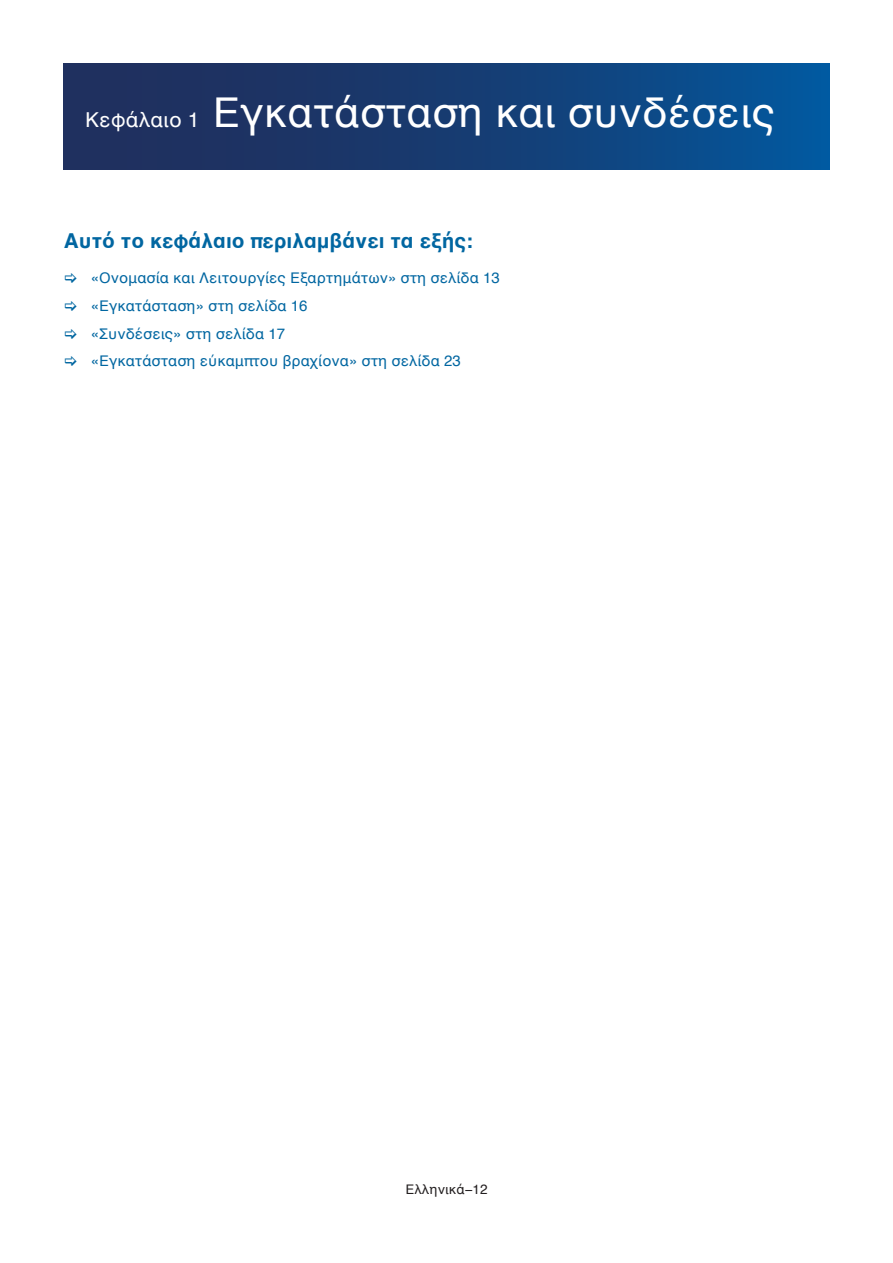
<style>
.page{position:relative;width:893px;height:1263px;background:#fff}
.page>*{position:absolute;margin:0;border:0;box-sizing:border-box;transform-origin:0 0}
.t1{font:42px "Helvetica";color:#fff}
.t2{font:700 21px "Helvetica";color:#0166a1}
.t3{font:15px/27.8px "Helvetica";color:#0166a1}
.t4{font:13.5px "Helvetica";color:#231f20}
.s1{font-size:21px}
</style>
<div class="page">
<div style="left:64px;top:64px;width:765px;height:106px;background:linear-gradient(to right,#242954,#055497)"></div>
<h1 class="t1" style="left:85px;top:80px;width:692px"><span class="s1">Κεφάλαιο 1</span> Εγκατάσταση και συνδέσεις</h1>
<h2 class="t2" style="left:64px;top:224px;width:407px">Αυτό το κεφάλαιο περιλαμβάνει τα εξής:</h2>
<p class="t3" style="left:91px;top:264px;width:410px">«Ονομασία και Λειτουργίες Εξαρτημάτων» στη σελίδα 13 «Εγκατάσταση» στη σελίδα 16<br>«Συνδέσεις» στη σελίδα 17<br>«Εγκατάσταση εύκαμπτου βραχίονα» στη σελίδα 23</p>
<p class="t4" style="left:405px;top:1179px;width:84px">Ελληνικά−12</p>
</div>
